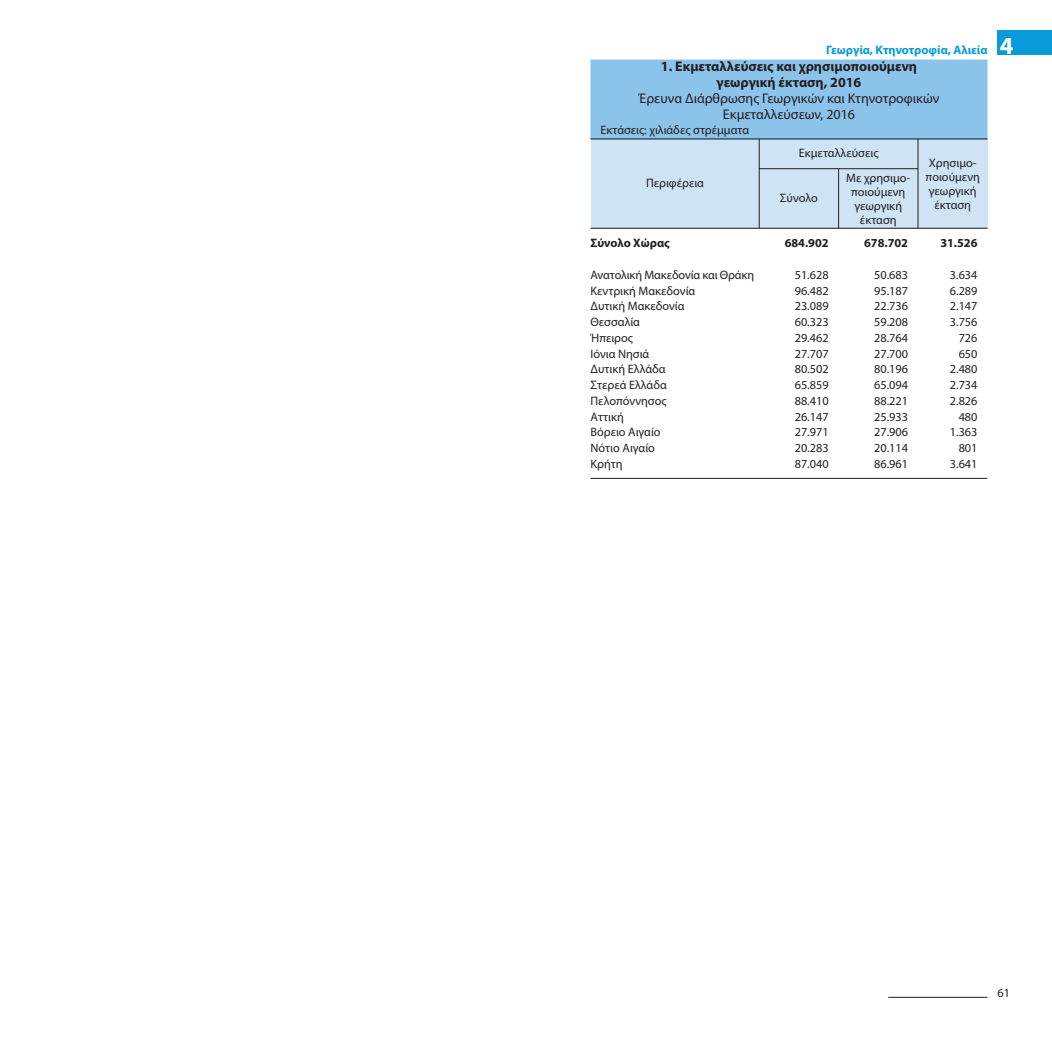
<style>
.page{position:relative;width:1052px;height:1042px;background:#fff}
.page>*{position:absolute;margin:0;border:0;box-sizing:border-box;transform-origin:0 0}
.t1{font:14px/15.8px "Myriad Pro";color:#231f20;text-align:center}
.t2{font:700 14px/15.8px "Myriad Pro";color:#231f20;text-align:center}
.t3{font:12.25px/15.8px "Myriad Pro";color:#231f20;text-align:center}
.t4{font:700 12.25px "Myriad Pro";color:#231f20}
.t5{font:700 12.25px "Myriad Pro";color:#089ad9}
.s1{font-size:24.5px;color:#fff}
</style>
<div class="page">
<div style="left:997px;top:30px;width:55px;height:25px;background:#089ad9"></div>
<hr style="left:888px;top:997px;width:99px;height:1px;background:#231f20">
<div style="left:590px;top:60px;width:397px;height:79px;background:#8cc3ea"></div>
<div style="left:590px;top:139px;width:397px;height:89px;background:#cee4f5"></div>
<hr style="left:759px;top:139px;width:1px;height:89px;background:#231f20">
<hr style="left:917px;top:139px;width:1px;height:89px;background:#231f20">
<hr style="left:838px;top:169px;width:1px;height:59px;background:#231f20">
<hr style="left:590px;top:478px;width:397px;height:1px;background:#231f20">
<hr style="left:759px;top:168px;width:159px;height:1px;background:#231f20">
<hr style="left:590px;top:138px;width:397px;height:1px;background:#231f20">
<hr style="left:590px;top:228px;width:397px;height:1px;background:#231f20">
<p class="t5" style="left:826px;top:45px;width:189px">Γεωργία, Κτηνοτροφία, Αλιεία <span class="s1">4</span></p>
<p class="t2" style="left:661px;top:60px;width:257px">1. Εκμεταλλεύσεις και χρησιμοποιούμενη γεωργική έκταση, 2016</p>
<p class="t1" style="left:638px;top:91px;width:302px">Έρευνα Διάρθρωσης Γεωργικών και Κτηνοτροφικών<br>Εκμεταλλεύσεων, 2016</p>
<p class="t3" style="left:600px;top:123px;width:150px">Εκτάσεις: χιλιάδες στρέμματα</p>
<p class="t3" style="left:646px;top:176px;width:59px">Περιφέρεια</p>
<p class="t4" style="left:590px;top:239px;width:81px">Σύνολο Χώρας</p>
<p class="t3" style="left:590px;top:268px;width:165px;text-align:left">Ανατολική Μακεδονία και Θράκη<br>Κεντρική Μακεδονία<br>Δυτική Μακεδονία<br>Θεσσαλία<br>Ήπειρος<br>Ιόνια Νησιά<br>Δυτική Ελλάδα<br>Στερεά Ελλάδα<br>Πελοπόννησος<br>Αττική<br>Βόρειο Αιγαίο<br>Νότιο Αιγαίο<br>Κρήτη</p>
<p class="t3" style="left:799px;top:146px;width:81px">Εκμεταλλεύσεις</p>
<p class="t3" style="left:780px;top:190px;width:39px">Σύνολο</p>
<p class="t3" style="left:846px;top:172px;width:66px;line-height:14px">Με χρησιμο&shy;ποιούμενη γεωργική έκταση</p>
<p class="t3" style="left:925px;top:157px;width:56px;line-height:14px">Χρησιμο&shy;ποιούμενη γεωργική έκταση</p>
<p class="t4" style="left:784px;top:239px;width:45px">684.902</p>
<p class="t4" style="left:864px;top:239px;width:45px">678.702</p>
<p class="t4" style="left:940px;top:239px;width:39px">31.526</p>
<p class="t3" style="left:794px;top:268px;width:35px">51.628</p>
<p class="t3" style="left:874px;top:268px;width:35px">50.683</p>
<p class="t3" style="left:950px;top:268px;width:29px">3.634</p>
<p class="t3" style="left:794px;top:284px;width:35px">96.482</p>
<p class="t3" style="left:874px;top:284px;width:35px">95.187</p>
<p class="t3" style="left:950px;top:284px;width:29px">6.289</p>
<p class="t3" style="left:794px;top:299px;width:35px">23.089</p>
<p class="t3" style="left:874px;top:299px;width:35px">22.736</p>
<p class="t3" style="left:950px;top:299px;width:29px">2.147</p>
<p class="t3" style="left:794px;top:315px;width:35px">60.323</p>
<p class="t3" style="left:874px;top:315px;width:35px">59.208</p>
<p class="t3" style="left:950px;top:315px;width:29px">3.756</p>
<p class="t3" style="left:794px;top:331px;width:35px">29.462</p>
<p class="t3" style="left:874px;top:331px;width:35px">28.764</p>
<p class="t3" style="left:958px;top:331px;width:20px">726</p>
<p class="t3" style="left:794px;top:347px;width:35px">27.707</p>
<p class="t3" style="left:874px;top:347px;width:35px">27.700</p>
<p class="t3" style="left:958px;top:347px;width:20px">650</p>
<p class="t3" style="left:794px;top:362px;width:35px">80.502</p>
<p class="t3" style="left:874px;top:362px;width:35px">80.196</p>
<p class="t3" style="left:950px;top:362px;width:29px">2.480</p>
<p class="t3" style="left:794px;top:378px;width:35px">65.859</p>
<p class="t3" style="left:874px;top:378px;width:35px">65.094</p>
<p class="t3" style="left:950px;top:378px;width:29px">2.734</p>
<p class="t3" style="left:794px;top:394px;width:35px">88.410</p>
<p class="t3" style="left:874px;top:394px;width:35px">88.221</p>
<p class="t3" style="left:950px;top:394px;width:29px">2.826</p>
<p class="t3" style="left:794px;top:410px;width:35px">26.147</p>
<p class="t3" style="left:874px;top:410px;width:35px">25.933</p>
<p class="t3" style="left:958px;top:410px;width:20px">480</p>
<p class="t3" style="left:794px;top:425px;width:35px">27.971</p>
<p class="t3" style="left:874px;top:425px;width:35px">27.906</p>
<p class="t3" style="left:950px;top:425px;width:29px">1.363</p>
<p class="t3" style="left:794px;top:441px;width:35px">20.283</p>
<p class="t3" style="left:874px;top:441px;width:35px">20.114</p>
<p class="t3" style="left:958px;top:441px;width:20px">801</p>
<p class="t3" style="left:794px;top:457px;width:35px">87.040</p>
<p class="t3" style="left:874px;top:457px;width:35px">86.961</p>
<p class="t3" style="left:950px;top:457px;width:29px">3.641</p>
<p class="t3" style="left:997px;top:986px;width:14px">61</p>
</div>
